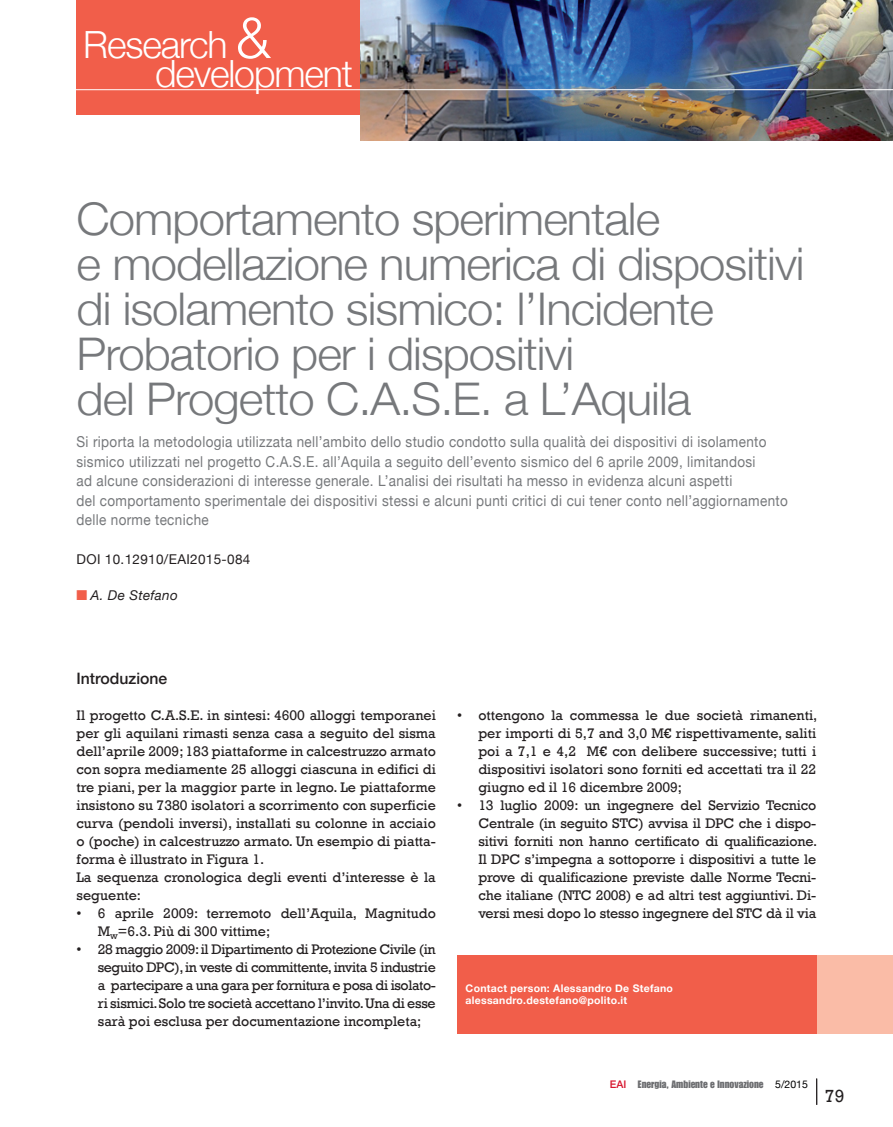
<style>
.page{position:relative;width:893px;height:1127px;background:#fff}
.page>*{position:absolute;margin:0;border:0;box-sizing:border-box;transform-origin:0 0}
.t1{font:300 45px/45px "Helvetica Neue";letter-spacing:-.02em;color:#76787b;scale:1.05 1}
.t2{font:300 37.5px/28.5px "Helvetica Neue";letter-spacing:-.03em;color:#fff}
.t3{font:18px "Rockwell";color:#231f20}
.t4{font:500 15.75px "Helvetica Neue";color:#231f20}
.t5{font:15px/19.5px "Helvetica Neue";letter-spacing:.025em;color:#76787b;scale:.9 1}
.t6{font:14.25px/18px "Rockwell";color:#231f20;text-align:justify}
.t7{font:13.5px "Helvetica Neue";letter-spacing:.025em;color:#231f20}
.t8{font:italic 13.5px "Helvetica Neue";letter-spacing:.025em;color:#231f20}
.t9{font:700 10.5px/12px "Helvetica Neue";letter-spacing:.025em;color:#fff}
.t10{font:10.5px "Impact LT Std";color:#6c6d70}
.s1{font-size:57px}
.s2{color:#f15e4a}
.s3{font-family:"Helvetica Neue";font-weight:500;color:#d7162e}
.s4{font-family:"Helvetica Neue";color:#000}
</style>
<div class="page">
<svg style="left:816px;top:1078px;width:1px;height:27px"></svg>
<div style="left:816px;top:955px;width:77px;height:78px;background:#fabca7"></div>
<div style="left:457px;top:955px;width:359px;height:78px;background:#f15e4a"></div>
<div style="left:77px;top:0;width:283px;height:115px;background:#f15e4a"></div>
<img style="left:360px;top:0;width:533px;height:140px">
<hr style="left:32px;top:89px;width:861px;height:1px;background:#fff">
<h2 class="t2" style="left:155px;top:28px;width:199px;text-indent:-72px">Research <span class="s1">&amp; </span>development</h2>
<h1 class="t1" style="left:77px;top:193px;width:695px">Comportamento sperimentale<br>e modellazione numerica di dispositivi di isolamento sismico: l’Incidente Probatorio per i dispositivi<br>del Progetto C.A.S.E. a L’Aquila</h1>
<p class="t5" style="left:77px;top:433px;width:792px">Si riporta la metodologia utilizzata nell’ambito dello studio condotto sulla qualità dei dispositivi di isolamento sismico utilizzati nel progetto C.A.S.E. all’Aquila a seguito dell’evento sismico del 6 aprile 2009, limitandosi<br>ad alcune considerazioni di interesse generale. L’analisi dei risultati ha messo in evidenza alcuni aspetti<br>del comportamento sperimentale dei dispositivi stessi e alcuni punti critici di cui tener conto nell’aggiornamento delle norme tecniche</p>
<p class="t7" style="left:77px;top:550px;width:175px">DOI 10.12910/EAI2015-084</p>
<p class="t8" style="left:77px;top:586px;width:103px"><span class="s2">■</span> A. De Stefano</p>
<p class="t4" style="left:77px;top:666px;width:92px">Introduzione</p>
<p class="t6" style="left:77px;top:706px;width:361px;text-align:left">Il progetto C.A.S.E. in sintesi: 4600 alloggi temporanei per gli aquilani rimasti senza casa a seguito del sisma dell’aprile 2009; 183 piattaforme in calcestruzzo armato con sopra mediamente 25 alloggi ciascuna in edifici di tre piani, per la maggior parte in legno. Le piattaforme insistono su 7380 isolatori a scorrimento con superficie curva (pendoli inversi), installati su colonne in acciaio o (poche) in calcestruzzo armato. Un esempio di piatta&shy;forma è illustrato in Figura 1.<br>La sequenza cronologica degli eventi d’interesse è la seguente:</p>
<p class="t6" style="left:98px;top:904px;width:340px;text-indent:-21px">• 6 aprile 2009: terremoto dell’Aquila, Magnitudo<br>M<sub>w</sub>=6.3. Più di 300 vittime;</p>
<p class="t6" style="left:98px;top:940px;width:340px;text-indent:-21px">• 28 maggio 2009: il Dipartimento di Protezione Civile (in seguito DPC), in veste di committente, invita 5 industrie a partecipare a una gara per fornitura e posa di isolato&shy;ri sismici. Solo tre società accettano l’invito. Una di esse sarà poi esclusa per documentazione incompleta;</p>
<p class="t6" style="left:478px;top:706px;width:341px;text-indent:-21px">• ottengono la commessa le due società rimanenti, per importi di 5,7 and 3,0 M€ rispettivamente, saliti poi a 7,1 e 4,2 M€ con delibere successive; tutti i dispositivi isolatori sono forniti ed accettati tra il 22 giugno ed il 16 dicembre 2009;</p>
<p class="t6" style="left:478px;top:796px;width:341px;text-indent:-21px">• 13 luglio 2009: un ingegnere del Servizio Tecnico Centrale (in seguito STC) avvisa il DPC che i dispo&shy;sitivi forniti non hanno certificato di qualificazione.<br>Il DPC s’impegna a sottoporre i dispositivi a tutte le prove di qualificazione previste dalle Norme Tecni&shy;che italiane (NTC 2008) e ad altri test aggiuntivi. Di&shy;versi mesi dopo lo stesso ingegnere del STC dà il via</p>
<p class="t9" style="left:466px;top:983px;width:209px">Contact person: Alessandro De Stefano alessandro.destefano@polito.it</p>
<p class="t10" style="left:610px;top:1078px;width:200px"><span class="s3">EAI</span> Energia, Ambiente e Innovazione <span class="s4">5/2015</span></p>
<p class="t3" style="left:825px;top:1086px;width:21px">79</p>
</div>
